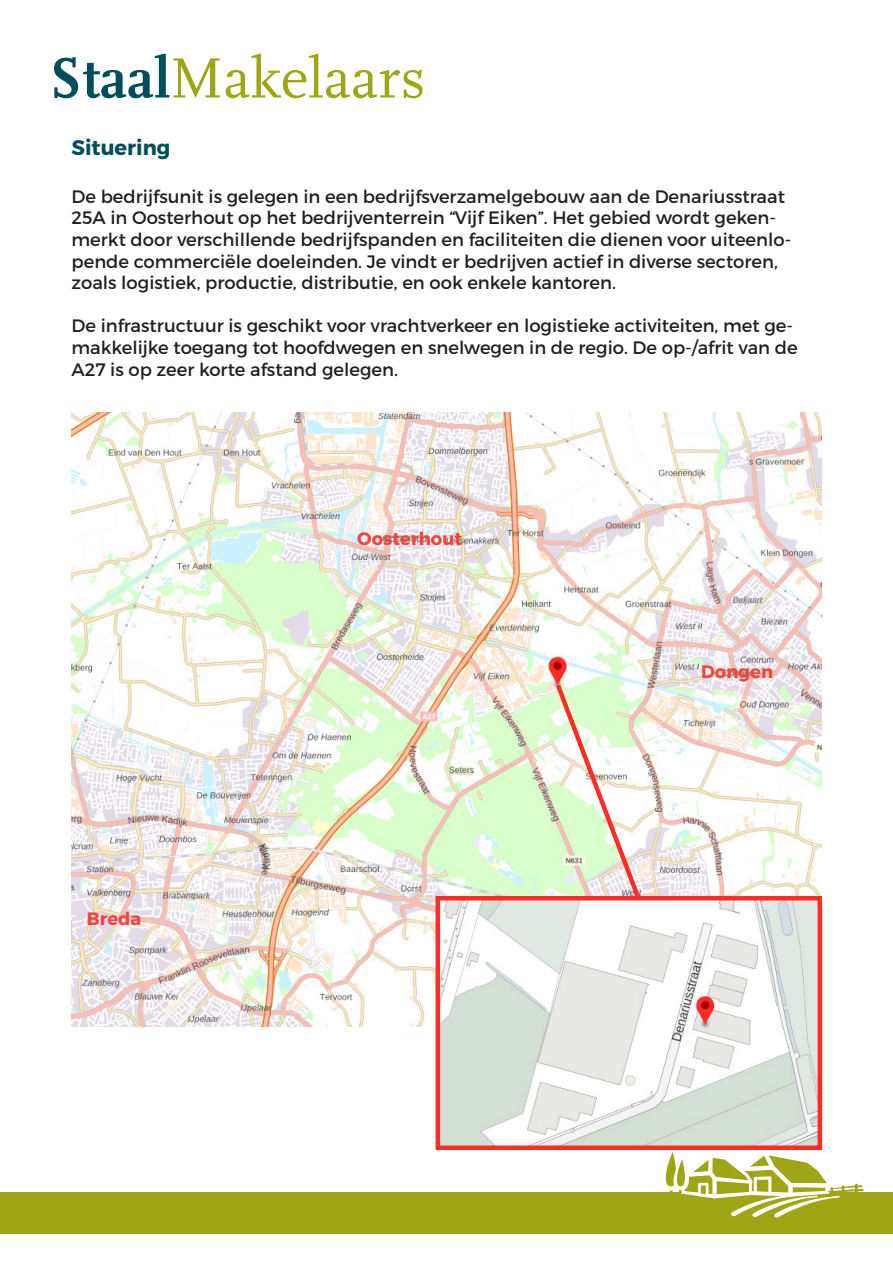
<style>
.page{position:relative;width:893px;height:1263px;background:#fff}
.page>*{position:absolute;margin:0;border:0;box-sizing:border-box;transform-origin:0 0}
.t1{font:700 21px "Montserrat";color:#004e59}
.t2{font:18px/21.6px "Montserrat";color:#231f20}
.t3{font:700 18px "Montserrat";color:#ef463f}
</style>
<div class="page">
<div style="left:0;top:1192px;width:893px;height:42px;background:#9ea615"></div>
<svg style="left:54px;top:54px;width:166px;height:44px"></svg>
<svg style="left:226px;top:54px;width:197px;height:44px"></svg>
<svg style="left:665px;top:1146px;width:199px;height:72px"></svg>
<img style="left:72px;top:413px;width:749px;height:613px">
<img style="left:441px;top:901px;width:376px;height:244px">
<div style="left:436px;top:896px;width:386px;height:254px;border:4px solid #fe2c25"></div>
<svg style="left:552px;top:680px;width:93px;height:225px"></svg>
<p class="t1" style="left:72px;top:134px;width:100px">Situering</p>
<p class="t2" style="left:72px;top:185px;width:721px">De bedrijfsunit is gelegen in een bedrijfsverzamelgebouw aan de Denariusstraat 25A in Oosterhout op het bedrijventerrein “Vijf Eiken”. Het gebied wordt geken&shy;merkt door verschillende bedrijfspanden en faciliteiten die dienen voor uiteenlo&shy;pende commerciële doeleinden. Je vindt er bedrijven actief in diverse sectoren, zoals logistiek, productie, distributie, en ook enkele kantoren.</p>
<p class="t2" style="left:72px;top:315px;width:728px">De infrastructuur is geschikt voor vrachtverkeer en logistieke activiteiten, met ge&shy;makkelijke toegang tot hoofdwegen en snelwegen in de regio. De op-/afrit van de<br>A27 is op zeer korte afstand gelegen.</p>
<p class="t3" style="left:87px;top:908px;width:56px">Breda</p>
<p class="t3" style="left:357px;top:527px;width:106px">Oosterhout</p>
<p class="t3" style="left:701px;top:661px;width:73px">Dongen</p>
</div>
